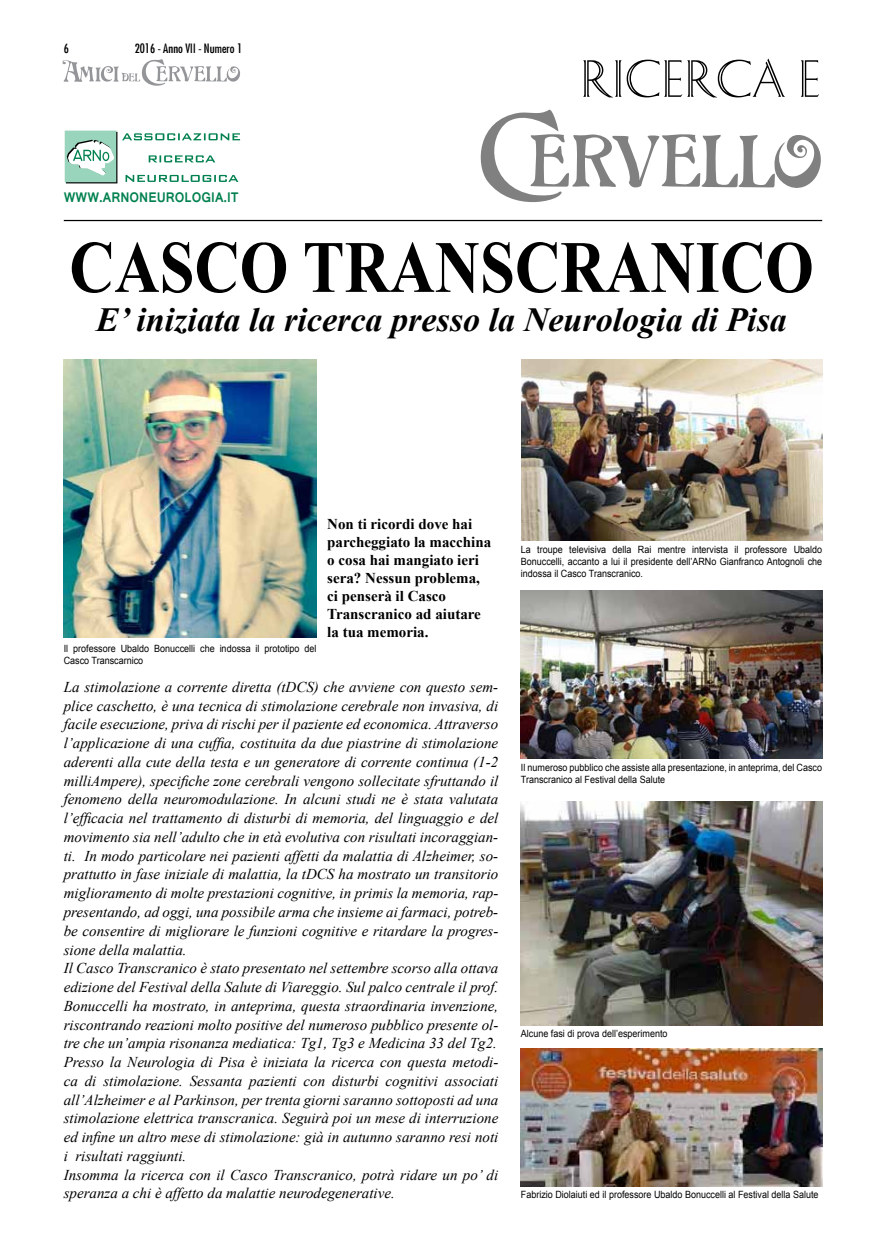
<style>
.page{position:relative;width:886px;height:1241px;background:#fff}
.page>*{position:absolute;margin:0;border:0;box-sizing:border-box;transform-origin:0 0}
.t1{font:700 73.62px "Times New Roman";color:#000;scale:.85 1}
.t2{font:53.5px "Delphian ATT";color:#000}
.t3{font:italic 700 33.75px "Times New Roman";color:#000}
.t4{font:italic 15px/18.8px "Times New Roman";color:#000}
.t5{font:700 15px/18px "Times New Roman";color:#000}
.t6{font:700 15px "Vrinda";color:#00814f;scale:.9 1}
.t7{font:condensed 12.5px "Futura";color:#000}
.t8{font:10px/12px "Arial";color:#000;scale:.9 1}
</style>
<div class="page">
<svg style="left:62px;top:59px;width:179px;height:27px"></svg>
<hr style="left:64px;top:220px;width:758px;height:1px;background:#000">
<svg style="left:480px;top:109px;width:341px;height:93px"></svg>
<img style="left:521px;top:591px;width:301px;height:167px">
<img style="left:521px;top:359px;width:301px;height:181px">
<img style="left:521px;top:1048px;width:301px;height:138px">
<img style="left:521px;top:801px;width:301px;height:224px">
<img style="left:64px;top:359px;width:253px;height:278px">
<svg style="left:65px;top:131px;width:175px;height:52px"></svg>
<p class="t7" style="left:64px;top:41px;width:7px">6</p>
<p class="t7" style="left:135px;top:41px;width:109px">2016 - Anno VII - Numero 1</p>
<p class="t6" style="left:64px;top:187px;width:196px">WWW.ARNONEUROLOGIA.IT</p>
<h2 class="t2" style="left:580px;top:50px;width:242px">RICERCA E</h2>
<h1 class="t1" style="left:69px;top:216px;width:327px">CASCO TRAN</h1>
<h1 class="t1" style="left:480px;top:216px;width:142px">SCRANI</h1>
<h1 class="t1" style="left:720px;top:216px;width:106px">CO</h1>
<h3 class="t3" style="left:96px;top:295px;width:692px">E’ iniziata la ricerca presso la Neurologia di Pisa</h3>
<p class="t8" style="left:64px;top:642px;width:282px">I l professore U baldo Bonuccelli che indossa il prototipo del<br>Casco Transcarnico</p>
<p class="t5" style="left:327px;top:515px;width:165px">Non ti ricordi dove hai parcheggiato la macchina o cosa hai mangiato ieri sera? Nessun problema, ci penserà il Casco<br>Transcranico ad aiutare la tua memoria.</p>
<p class="t4" style="left:64px;top:677px;width:436px">La stimolazione a corrente diretta (tDCS) che avviene con questo sem&shy;plice caschetto, è una tecnica di stimolazione cerebrale non invasiva, di facile esecuzione, priva di rischi per il paziente ed economica. Attraverso l’applicazione di una cuffia, costituita da due piastrine di stimolazione aderenti alla cute della testa e un generatore di corrente continua (1-2 milliAmpere), specifiche zone cerebrali vengono sollecitate sfruttando il fenomeno della neuromodulazione. In alcuni studi ne è stata valutata l’efficacia nel trattamento di disturbi di memoria, del linguaggio e del movimento sia nell’adulto che in età evolutiva con risultati incoraggian&shy;ti. In modo particolare nei pazienti affetti da malattia di Alzheimer, so&shy;prattutto in fase iniziale di malattia, la tDCS ha mostrato un transitorio miglioramento di molte prestazioni cognitive, in primis la memoria, rap&shy;presentando, ad oggi, una possibile arma che insieme ai farmaci, potreb&shy;be consentire di migliorare le funzioni cognitive e ritardare la progres&shy;sione della malattia.<br>Il Casco Transcranico è stato presentato nel settembre scorso alla ottava edizione del Festival della Salute di Viareggio. Sul palco centrale il prof.<br>Bonuccelli ha mostrato, in anteprima, questa straordinaria invenzione, riscontrando reazioni molto positive del numeroso pubblico presente ol&shy;tre che un’ampia risonanza mediatica: Tg1, Tg3 e Medicina 33 del Tg2.<br>Presso la Neurologia di Pisa è iniziata la ricerca con questa metodi&shy;ca di stimolazione. Sessanta pazienti con disturbi cognitivi associati all’Alzheimer e al Parkinson, per trenta giorni saranno sottoposti ad una stimolazione elettrica transcranica. Seguirà poi un mese di interruzione ed infine un altro mese di stimolazione: già in autunno saranno resi noti i risultati raggiunti.<br>Insomma la ricerca con il Casco Transcranico, potrà ridare un po’ di speranza a chi è affetto da malattie neurodegenerative.</p>
<p class="t8" style="left:521px;top:543px;width:336px">La troupe televisiva della Rai mentre intervista il professore U baldo<br>Bonuccelli, accanto a lui il presidente dell’ARN</p>
<p class="t8" style="left:711px;top:555px;width:125px">o Gianfranco Antognoli che</p>
<p class="t8" style="left:521px;top:567px;width:137px">indossa il Casco Transcranico.</p>
<p class="t8" style="left:521px;top:761px;width:336px">I l numeroso pubblico che assiste alla presentazione, in anteprima, del Casco<br>Transcranico al Festival della Salute</p>
<p class="t8" style="left:521px;top:1027px;width:164px">Alcune fasi di prova dell’esperimento</p>
<p class="t8" style="left:521px;top:1188px;width:332px">Fabrizio Diolaiuti ed il professore U baldo Bonuccelli al Festival della Salute</p>
</div>
